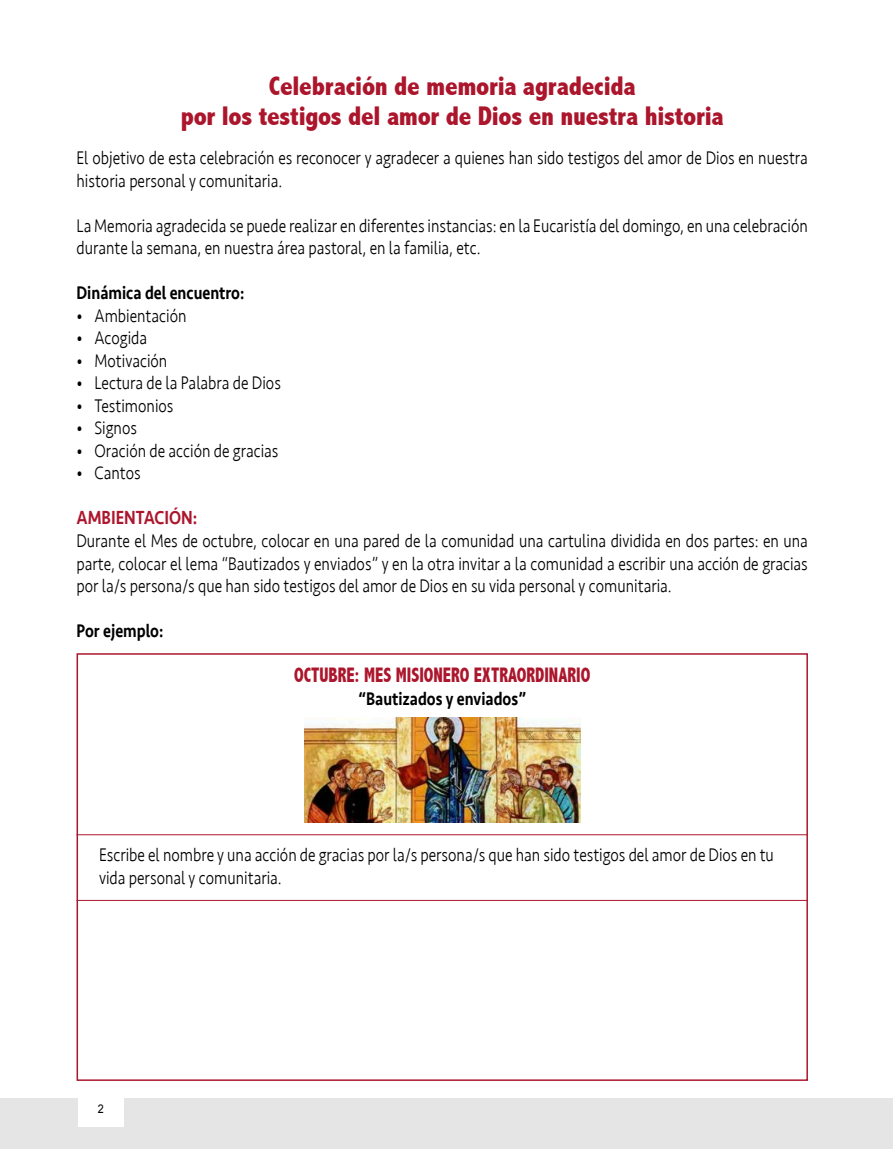
<style>
.page{position:relative;width:893px;height:1149px;background:#fff}
.page>*{position:absolute;margin:0;border:0;box-sizing:border-box;transform-origin:0 0}
.t1{font:800 condensed 27px/30px "Abadi";letter-spacing:-.01em;color:#ac162c;text-align:center}
.t2{font:800 condensed 21px "Abadi";color:#ac162c;scale:.83 1}
.t3{font:500 19.5px "Seravek";color:#ac162c;scale:.83 1}
.t4{font:300 18.75px/22.5px "Seravek";color:#000;scale:.83 1}
.t5{font:500 18.75px "Seravek";color:#000;scale:.83 1}
.t6{font:12px "Arial";color:#000;scale:.9 1}
</style>
<div class="page">
<div style="left:0;top:1097px;width:893px;height:51px;background:#e5e5e5"></div>
<div style="left:78px;top:1094px;width:46px;height:32px;background:#fff"></div>
<img style="left:304px;top:717px;width:276px;height:104px">
<div style="left:77px;top:653px;width:731px;height:427px;border:2px solid #ac162c"></div>
<hr style="left:77px;top:834px;width:731px;height:1px;background:#ac162c">
<hr style="left:77px;top:899px;width:731px;height:1px;background:#ac162c">
<h1 class="t1" style="left:181px;top:71px;width:544px">Celebración de memoria agradecida<br>por los testigos del amor de Dios en nuestra historia</h1>
<p class="t4" style="left:77px;top:147px;width:883px">El objetivo de esta celebración es reconocer y agradecer a quienes han sido testigos del amor de Dios en nuestra historia personal y comunitaria.</p>
<p class="t4" style="left:77px;top:214px;width:883px">La Memoria agradecida se puede realizar en diferentes instancias: en la Eucaristía del domingo, en una celebración durante la semana, en nuestra área pastoral, en la familia, etc.</p>
<p class="t5" style="left:77px;top:281px;width:204px">Dinámica del encuentro:</p>
<p class="t4" style="left:77px;top:304px;width:134px">• Ambientación</p>
<p class="t4" style="left:77px;top:327px;width:87px">• Acogida</p>
<p class="t4" style="left:77px;top:349px;width:111px">• Motivación</p>
<p class="t4" style="left:77px;top:372px;width:248px">• Lectura de la Palabra de Dios</p>
<p class="t4" style="left:77px;top:394px;width:118px">• Testimonios</p>
<p class="t4" style="left:77px;top:417px;width:74px">• Signos</p>
<p class="t4" style="left:77px;top:439px;width:245px">• Oración de acción de gracias</p>
<p class="t4" style="left:77px;top:462px;width:79px">• Cantos</p>
<p class="t3" style="left:77px;top:505px;width:147px">AMBIENTACIÓN:</p>
<p class="t4" style="left:77px;top:529px;width:883px;text-align:justify">Durante el Mes de octubre, colocar en una pared de la comunidad una cartulina dividida en dos partes: en una parte, colocar el lema “Bautizados y enviados” y en la otra invitar a la comunidad a escribir una acción de gracias por la/s persona/s que han sido testigos del amor de Dios en su vida personal y comunitaria.</p>
<p class="t5" style="left:77px;top:619px;width:106px">Por ejemplo:</p>
<p class="t2" style="left:294px;top:662px;width:358px">OCTUBRE: MES MISIONERO EXTRAORDINARIO</p>
<p class="t5" style="left:358px;top:686px;width:204px">“Bautizados y enviados”</p>
<p class="t4" style="left:99px;top:843px;width:815px">Escribe el nombre y una acción de gracias por la/s persona/s que han sido testigos del amor de Dios en tu vida personal y comunitaria.</p>
<p class="t6" style="left:98px;top:1100px;width:8px">2</p>
</div>
